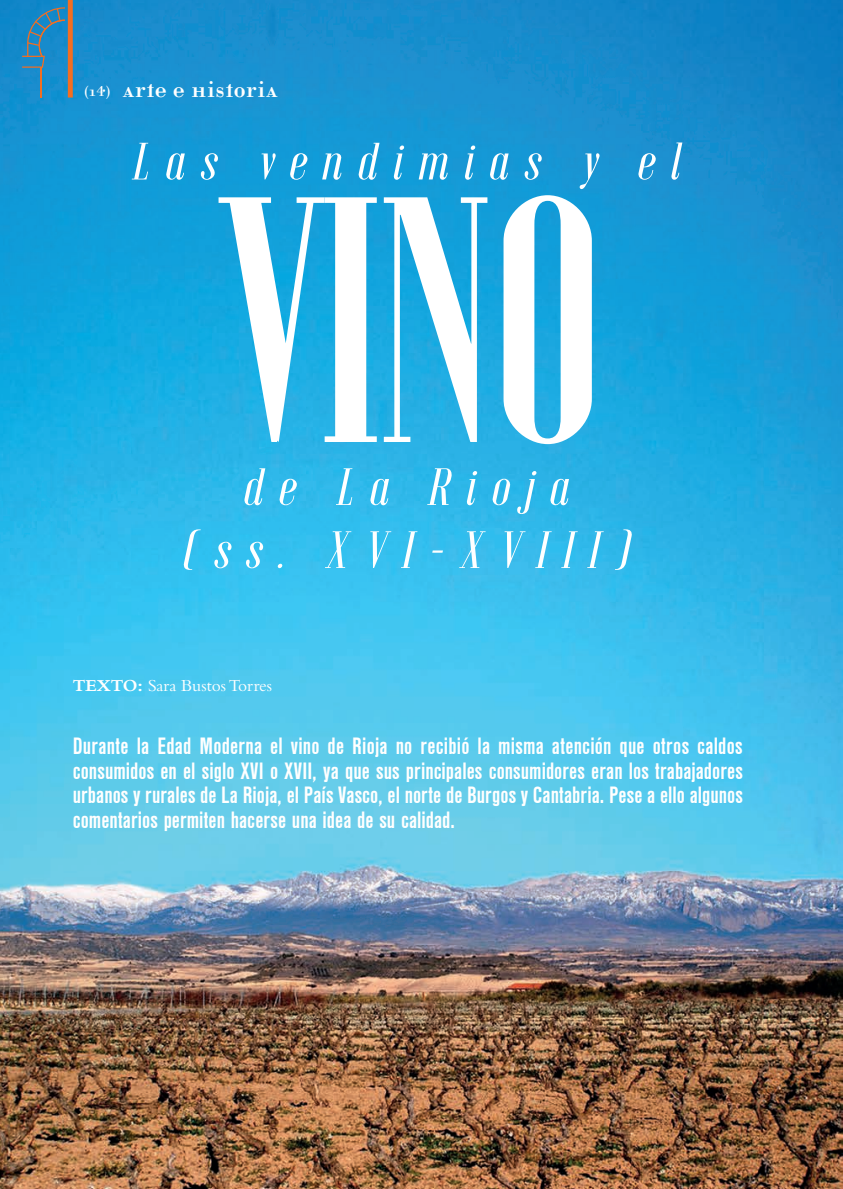
<style>
.page{position:relative;width:843px;height:1189px;background:#fff}
.page>*{position:absolute;margin:0;border:0;box-sizing:border-box;transform-origin:0 0}
.t1{font:700 condensed 350px "Emberly";color:#fff}
.t2{font:italic 500 52.5px/63px "Emberly";letter-spacing:.3em;color:#fff;text-align:center}
.t3{font:700 condensed 24.5px/24.5px "Nimbus San D";color:#fff;text-align:justify}
.t4{font:24.5px "Katrina";color:#fff}
.t5{font:17.5px "Bembo";color:#fff}
.t6{font:700 17.5px "Bembo";color:#fff}
.s1{font-size:15.75px}
.s2{font-weight:700}
</style>
<div class="page">
<img style="left:0;top:0;width:842px;height:1189px">
<div style="left:68px;top:0;width:5px;height:98px;background:#f36e21"></div>
<hr style="left:41px;top:67px;width:1px;height:31px;background:#f36e21">
<svg style="left:22px;top:7px;width:43px;height:61px;background:#2d86b7"></svg>
<p class="t4" style="left:85px;top:75px;width:195px"><span class="s1">(14)</span> arte e historia</p>
<h2 class="t2" style="left:134px;top:130px;width:549px">Las vendimias y el</h2>
<h1 class="t1" style="left:211px;top:148px;width:394px">VINO</h1>
<h2 class="t2" style="left:184px;top:456px;width:449px">de La Rioja<br>(ss. XVI-XVIII)</h2>
<p class="t6" style="left:73px;top:676px;width:27px">TEXTO</p>
<p class="t5" style="left:138px;top:676px;width:136px"><span class="s2">:</span> Sara Bustos Torres</p>
<p class="t3" style="left:73px;top:735px;width:671px">Durante la Edad Moderna el vino de Rioja no recibió la misma atención que otros caldos consumidos en el siglo XVI o XVII, ya que sus principales consumidores eran los trabajadores urbanos y rurales de La Rioja, el País Vasco, el norte de Burgos y Cantabria. Pese a ello algunos comentarios permiten hacerse una idea de su calidad.</p>
</div>
